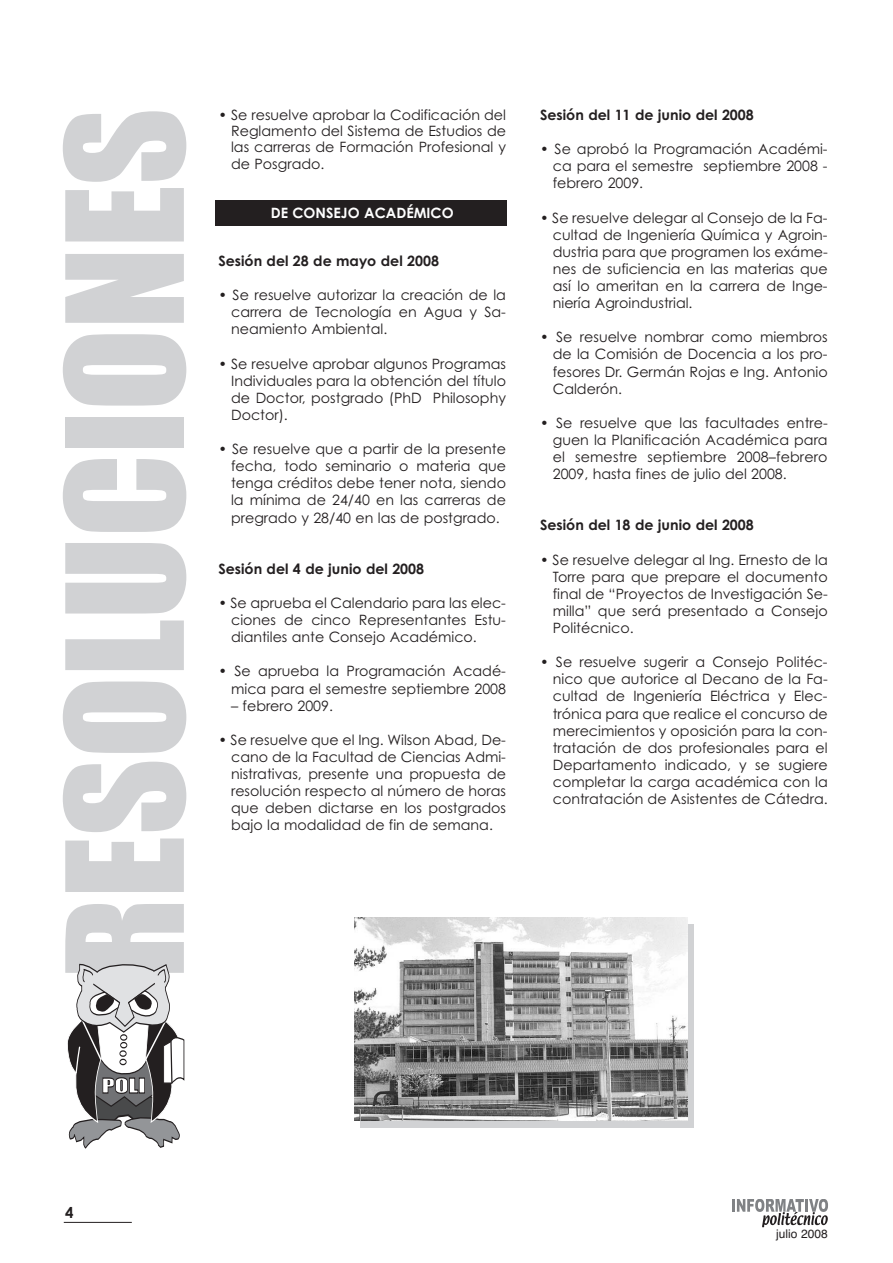
<style>
.page{position:relative;width:893px;height:1263px;background:#fff}
.page>*{position:absolute;margin:0;border:0;box-sizing:border-box;transform-origin:0 0}
.t1{font:150px "Impact";color:#d1d2d4}
.t2{font:700 15px "Century Gothic";color:#231f20}
.t3{font:14.25px/17.1px "Century Gothic";color:#231f20;text-align:justify}
.t4{font:700 14.25px "Century Gothic";color:#231f20}
.t5{font:700 14.25px "Century Gothic";color:#fff}
.t6{font:12px "Helvetica";color:#231f20}
</style>
<div class="page">
<div style="left:215px;top:200px;width:291px;height:25px;background:#231f20"></div>
<svg style="left:732px;top:1199px;width:96px;height:28px"></svg>
<hr style="left:64px;top:1222px;width:68px;height:1px;background:#231f20">
<svg style="left:67px;top:963px;width:118px;height:186px"></svg>
<div style="left:360px;top:924px;width:334px;height:203px;background:#d1d2d4"></div>
<img style="left:354px;top:917px;width:333px;height:204px">
<h1 class="t1" style="left:44px;top:979px;width:873px;rotate:-90deg">RESOLUCIONES</h1>
<p class="t3" style="left:231px;top:107px;width:276px;line-height:16.2px;text-indent:-13px">• Se resuelve aprobar la Codificación del Reglamento del Sistema de Estudios de las carreras de Formación Profesional y de Posgrado.</p>
<p class="t5" style="left:271px;top:205px;width:184px">DE CONSEJO ACADÉMICO</p>
<p class="t4" style="left:218px;top:253px;width:222px">Sesión del 28 de mayo del 2008</p>
<p class="t3" style="left:231px;top:287px;width:276px;text-indent:-13px">• Se resuelve autorizar la creación de la carrera de Tecnología en Agua y Sa&shy;neamiento Ambiental.</p>
<p class="t3" style="left:231px;top:355px;width:276px;text-indent:-13px">• Se resuelve aprobar algunos Programas Individuales para la obtención del título de Doctor, postgrado (PhD Philosophy Doctor).</p>
<p class="t3" style="left:231px;top:441px;width:276px;text-indent:-13px">• Se resuelve que a partir de la presente fecha, todo seminario o materia que tenga créditos debe tener nota, siendo la mínima de 24/40 en las carreras de pregrado y 28/40 en las de postgrado.</p>
<p class="t4" style="left:218px;top:560px;width:207px">Sesión del 4 de junio del 2008</p>
<p class="t3" style="left:231px;top:594px;width:276px;text-indent:-13px">• Se aprueba el Calendario para las elec&shy;ciones de cinco Representantes Estu&shy;diantiles ante Consejo Académico.</p>
<p class="t3" style="left:218px;top:663px;width:289px;text-align:right">• Se aprueba la Programación Acadé&shy;mica para el semestre septiembre 2008</p>
<p class="t3" style="left:231px;top:697px;width:103px">– febrero 2009.</p>
<p class="t3" style="left:231px;top:731px;width:276px;text-indent:-13px">• Se resuelve que el Ing. Wilson Abad, De&shy;cano de la Facultad de Ciencias Admi&shy;nistrativas, presente una propuesta de resolución respecto al número de horas que deben dictarse en los postgrados bajo la modalidad de fin de semana.</p>
<p class="t4" style="left:540px;top:107px;width:215px">Sesión del 11 de junio del 2008</p>
<p class="t3" style="left:553px;top:141px;width:276px;text-indent:-13px">• Se aprobó la Programación Académi&shy;ca para el semestre septiembre 2008 - febrero 2009.</p>
<p class="t3" style="left:553px;top:209px;width:276px;text-indent:-13px">• Se resuelve delegar al Consejo de la Fa&shy;cultad de Ingeniería Química y Agroin&shy;dustria para que programen los exáme&shy;nes de suficiencia en las materias que así lo ameritan en la carrera de Inge&shy;niería Agroindustrial.</p>
<p class="t3" style="left:553px;top:329px;width:276px;text-indent:-13px">• Se resuelve nombrar como miembros de la Comisión de Docencia a los pro&shy;fesores Dr. Germán Rojas e Ing. Antonio Calderón.</p>
<p class="t3" style="left:553px;top:414px;width:276px;text-indent:-13px">• Se resuelve que las facultades entre&shy;guen la Planificación Académica para el semestre septiembre 2008–febrero 2009, hasta fines de julio del 2008.</p>
<p class="t4" style="left:540px;top:517px;width:215px">Sesión del 18 de junio del 2008</p>
<p class="t3" style="left:553px;top:551px;width:276px;text-indent:-13px">• Se resuelve delegar al Ing. Ernesto de la Torre para que prepare el documento final de “Proyectos de Investigación Se&shy;milla” que será presentado a Consejo Politécnico.</p>
<p class="t3" style="left:553px;top:654px;width:276px;text-indent:-13px">• Se resuelve sugerir a Consejo Politéc&shy;nico que autorice al Decano de la Fa&shy;cultad de Ingeniería Eléctrica y Elec&shy;trónica para que realice el concurso de merecimientos y oposición para la con&shy;tratación de dos profesionales para el Departamento indicado, y se sugiere completar la carga académica con la contratación de Asistentes de Cátedra.</p>
<p class="t2" style="left:65px;top:1204px;width:10px">4</p>
<p class="t6" style="left:776px;top:1226px;width:53px">julio 2008</p>
</div>
